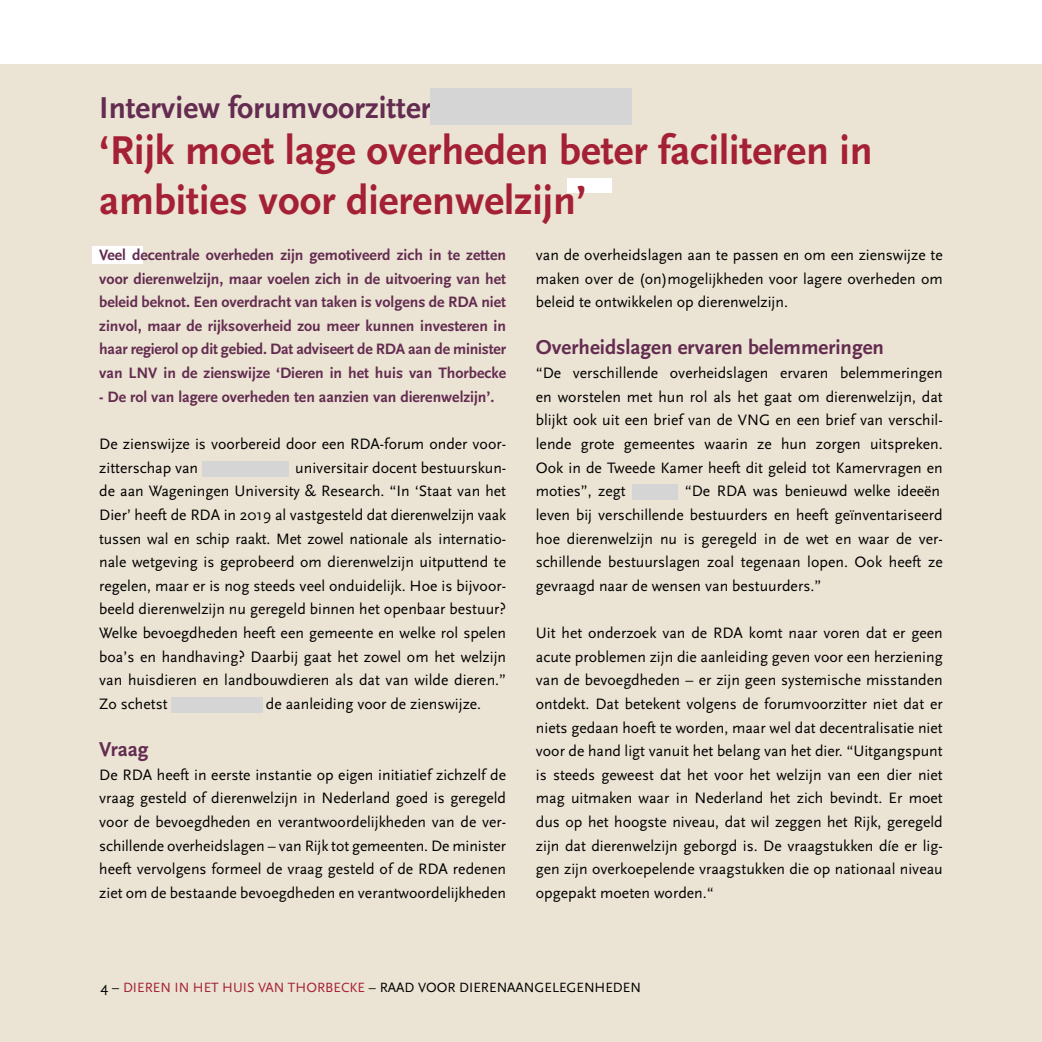
<style>
.page{position:relative;width:1042px;height:1042px;background:#fff}
.page>*{position:absolute;margin:0;border:0;box-sizing:border-box;transform-origin:0 0}
.H2_2-kolomskop{font:700 42px/50.4px "Scala Sans";color:#a42035}
.H2_2-kolomskop-2{font:700 31.5px "Scala Sans";color:#632c50}
.H3_Alineakop{font:700 21px "Scala Sans";color:#632c50}
.P-Platte_tekst{font:15.75px/23.6px "Scala Sans";color:#000;text-align:justify}
.P_Introtekst{font:700 15.75px/23.6px "Scala Sans";color:#632c50;text-align:justify}
.t1{font:14px "Scala Sans";color:#000}
.s1{font-size:14.88px}
.s2{color:#a42035}
</style>
<div class="page">
<div style="left:0;top:64px;width:92px;height:978px;background:#ebe3d3"></div>
<div style="left:92px;top:64px;width:474px;height:182px;background:#ebe3d3"></div>
<div style="left:566px;top:64px;width:476px;height:114px;background:#ebe3d3"></div>
<div style="left:612px;top:178px;width:430px;height:68px;background:#ebe3d3"></div>
<div style="left:566px;top:193px;width:46px;height:53px;background:#ebe3d3"></div>
<div style="left:144px;top:246px;width:898px;height:796px;background:#ebe3d3"></div>
<div style="left:92px;top:265px;width:52px;height:777px;background:#ebe3d3"></div>
<div style="left:430px;top:88px;width:202px;height:37px;background:#d5d5d5"></div>
<div style="left:202px;top:461px;width:86px;height:15px;background:#d5d5d5"></div>
<div style="left:171px;top:697px;width:92px;height:16px;background:#d5d5d5"></div>
<div style="left:632px;top:485px;width:46px;height:15px;background:#d5d5d5"></div>
<h2 class="H2_2-kolomskop-2" style="left:99px;top:91px;width:334px">Interview forumvoorzitter</h2>
<h2 class="H2_2-kolomskop" style="left:99px;top:126px;width:775px">‘Rijk moet lage overheden beter faciliteren in ambities voor dierenwelzijn’</h2>
<p class="P_Introtekst" style="left:99px;top:243px;width:408px">Veel decentrale overheden zijn gemotiveerd zich in te zetten voor dierenwelzijn, maar voelen zich in de uitvoering van het beleid beknot. Een overdracht van taken is volgens de RDA niet zinvol, maar de rijksoverheid zou meer kunnen investeren in haar regierol op dit gebied. Dat adviseert de RDA aan de minister van LNV in de zienswijze ‘Dieren in het huis van Thorbecke</p>
<p class="P_Introtekst" style="left:99px;top:385px;width:397px">- De rol van lagere overheden ten aanzien van dierenwelzijn’.</p>
<p class="P-Platte_tekst" style="left:99px;top:432px;width:408px">De zienswijze is voorbereid door een RDA-forum onder voor&shy;zitterschap van</p>
<p class="P-Platte_tekst" style="left:99px;top:456px;width:408px;text-indent:196px">universitair docent bestuurskun&shy;de aan Wageningen University &amp; Research. “In ‘Staat van het Dier’ heeft de RDA in 2019 al vastgesteld dat dierenwelzijn vaak tussen wal en schip raakt. Met zowel nationale als internatio&shy;nale wetgeving is geprobeerd om dierenwelzijn uitputtend te regelen, maar er is nog steeds veel onduidelijk. Hoe is bijvoor&shy;beeld dierenwelzijn nu geregeld binnen het openbaar bestuur?<br>Welke bevoegdheden heeft een gemeente en welke rol spelen boa’s en handhaving? Daarbij gaat het zowel om het welzijn van huisdieren en landbouwdieren als dat van wilde dieren.” Zo schetst</p>
<p class="P-Platte_tekst" style="left:266px;top:692px;width:217px">de aanleiding voor de zienswijze.</p>
<h3 class="H3_Alineakop" style="left:99px;top:738px;width:51px">Vraag</h3>
<p class="P-Platte_tekst" style="left:99px;top:763px;width:408px">De RDA heeft in eerste instantie op eigen initiatief zichzelf de vraag gesteld of dierenwelzijn in Nederland goed is geregeld voor de bevoegdheden en verantwoordelijkheden van de ver&shy;schillende overheidslagen – van Rijk tot gemeenten. De minister heeft vervolgens formeel de vraag gesteld of de RDA redenen ziet om de bestaande bevoegdheden en verantwoordelijkheden</p>
<p class="P-Platte_tekst" style="left:536px;top:243px;width:408px">van de overheidslagen aan te passen en om een zienswijze te maken over de (on)mogelijkheden voor lagere overheden om beleid te ontwikkelen op dierenwelzijn.</p>
<h3 class="H3_Alineakop" style="left:536px;top:336px;width:350px">Overheidslagen ervaren belemmeringen</h3>
<p class="P-Platte_tekst" style="left:536px;top:361px;width:408px">“De verschillende overheidslagen ervaren belemmeringen en worstelen met hun rol als het gaat om dierenwelzijn, dat blijkt ook uit een brief van de VNG en een brief van verschil&shy;lende grote gemeentes waarin ze hun zorgen uitspreken.<br>Ook in de Tweede Kamer heeft dit geleid tot Kamervragen en moties”, zegt</p>
<p class="P-Platte_tekst" style="left:536px;top:479px;width:408px;text-align:left;text-indent:149px">“De RDA was benieuwd welke ideeën leven bij verschillende bestuurders en heeft geïnventariseerd hoe dierenwelzijn nu is geregeld in de wet en waar de ver&shy;schillende bestuurslagen zoal tegenaan lopen. Ook heeft ze gevraagd naar de wensen van bestuurders.”</p>
<p class="P-Platte_tekst" style="left:536px;top:621px;width:408px">Uit het onderzoek van de RDA komt naar voren dat er geen acute problemen zijn die aanleiding geven voor een herziening van de bevoegdheden – er zijn geen systemische misstanden ontdekt. Dat betekent volgens de forumvoorzitter niet dat er niets gedaan hoeft te worden, maar wel dat decentralisatie niet voor de hand ligt vanuit het belang van het dier. “Uitgangspunt is steeds geweest dat het voor het welzijn van een dier niet mag uitmaken waar in Nederland het zich bevindt. Er moet dus op het hoogste niveau, dat wil zeggen het Rijk, geregeld zijn dat dierenwelzijn geborgd is. De vraagstukken díe er lig&shy;gen zijn overkoepelende vraagstukken die op nationaal niveau opgepakt moeten worden.“</p>
<p class="t1" style="left:100px;top:979px;width:542px"><span class="s1">4</span> – <span class="s2">DIEREN IN HET HUIS VAN THORBECKE</span> – RAAD VOOR DIERENAANGELEGENHEDEN</p>
</div>
